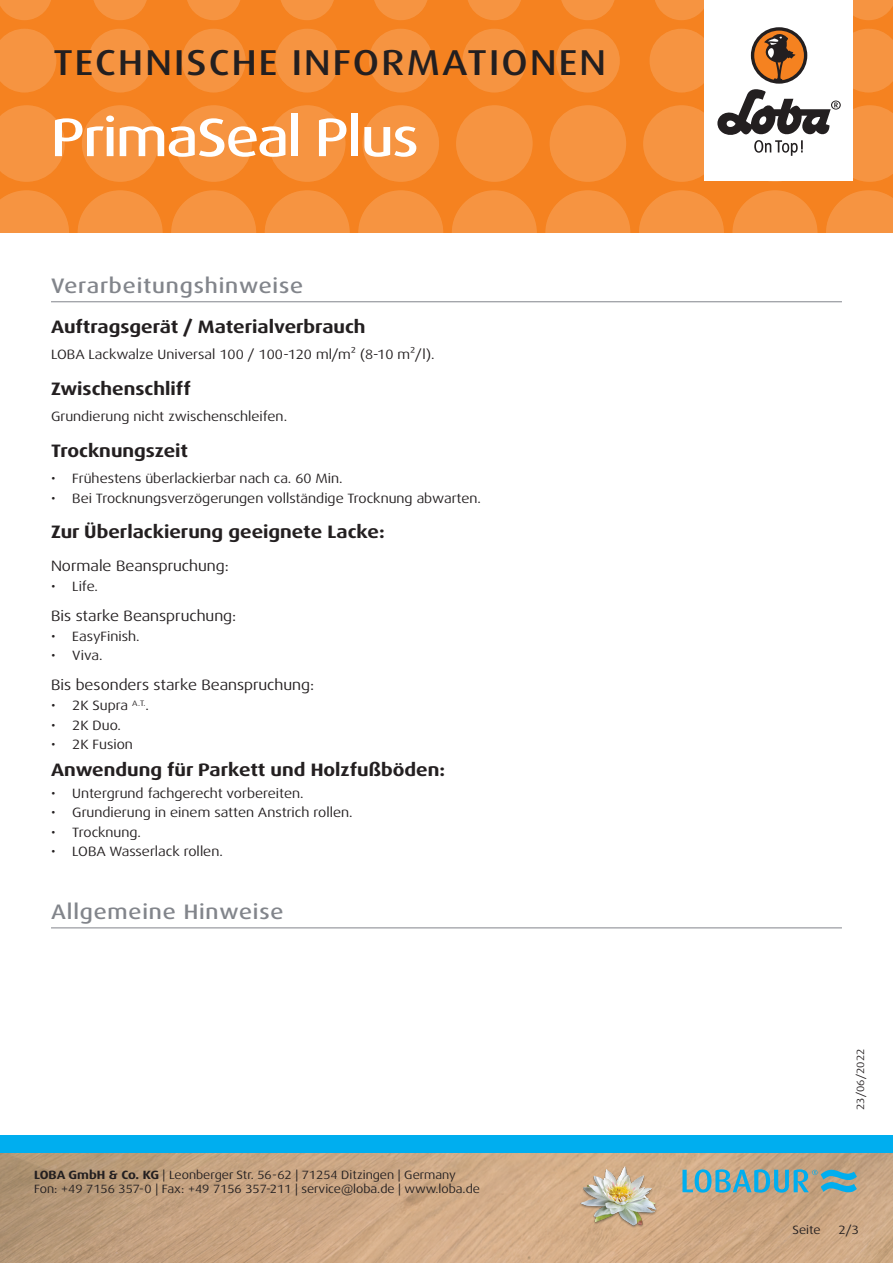
<style>
.page{position:relative;width:893px;height:1263px;background:#fff}
.page>*{position:absolute;margin:0;border:0;box-sizing:border-box;transform-origin:0 0}
.t1{font:500 expanded 54px "Dax Pro";letter-spacing:-.025em;color:#fff}
.t2{font:500 expanded 36px "Dax Pro";letter-spacing:.06em;color:#231f20}
.Titel_grau{font:500 expanded 21px "Dax Pro";letter-spacing:.04em;color:#82858b}
.t3{font:700 expanded 18px "Dax Pro";color:#231f20}
.t4{font:expanded 15px "Dax Pro";color:#231f20}
.Text{font:expanded 13.5px "Dax Pro";color:#231f20}
.t5{font:expanded 12px/14.4px "Dax Pro";color:#231f20}
.t6{font:expanded 10.5px "Dax Pro";color:#231f20}
.s1{font-weight:700}
</style>
<div class="page">
<div style="left:0;top:0;width:893px;height:233px;background:#f58220"></div>
<svg style="left:0;top:190px;width:69px;height:43px"></svg>
<svg style="left:78px;top:190px;width:85px;height:85px;fill:#f69441"></svg>
<svg style="left:171px;top:190px;width:85px;height:85px;fill:#f69441"></svg>
<svg style="left:265px;top:190px;width:85px;height:85px;fill:#f69441"></svg>
<svg style="left:358px;top:190px;width:85px;height:85px;fill:#f69441"></svg>
<svg style="left:545px;top:190px;width:85px;height:85px;fill:#f69441"></svg>
<svg style="left:452px;top:190px;width:85px;height:85px;fill:#f69441"></svg>
<svg style="left:732px;top:190px;width:85px;height:85px;fill:#f69441"></svg>
<svg style="left:639px;top:190px;width:85px;height:85px;fill:#f69441"></svg>
<svg style="left:826px;top:190px;width:67px;height:43px"></svg>
<svg style="left:0;top:105px;width:65px;height:77px"></svg>
<svg style="left:82px;top:105px;width:76px;height:77px"></svg>
<svg style="left:175px;top:105px;width:77px;height:77px"></svg>
<svg style="left:269px;top:105px;width:76px;height:77px"></svg>
<svg style="left:456px;top:105px;width:77px;height:77px"></svg>
<svg style="left:362px;top:105px;width:77px;height:77px"></svg>
<svg style="left:550px;top:105px;width:76px;height:77px"></svg>
<svg style="left:0;top:29px;width:56px;height:63px"></svg>
<svg style="left:182px;top:29px;width:64px;height:63px"></svg>
<svg style="left:88px;top:29px;width:64px;height:63px"></svg>
<svg style="left:275px;top:29px;width:64px;height:63px"></svg>
<svg style="left:462px;top:29px;width:64px;height:63px"></svg>
<svg style="left:369px;top:29px;width:64px;height:63px"></svg>
<svg style="left:556px;top:29px;width:64px;height:63px"></svg>
<svg style="left:0;top:0;width:51px;height:20px"></svg>
<svg style="left:187px;top:0;width:53px;height:20px"></svg>
<svg style="left:468px;top:0;width:53px;height:20px"></svg>
<svg style="left:655px;top:0;width:49px;height:20px"></svg>
<svg style="left:93px;top:0;width:54px;height:20px"></svg>
<svg style="left:374px;top:0;width:54px;height:20px"></svg>
<svg style="left:281px;top:0;width:53px;height:20px"></svg>
<svg style="left:561px;top:0;width:54px;height:20px"></svg>
<svg style="left:853px;top:0;width:40px;height:20px"></svg>
<img style="left:0;top:1152px;width:893px;height:111px">
<div style="left:0;top:1135px;width:893px;height:17px;background:#00aeef"></div>
<div style="left:704px;top:0;width:149px;height:181px;background:#fff"></div>
<svg style="left:643px;top:29px;width:250px;height:153px"></svg>
<img style="left:578px;top:1161px;width:82px;height:81px">
<svg style="left:682px;top:1169px;width:175px;height:24px;background:#75a8ae"></svg>
<hr style="left:51px;top:927px;width:791px;height:1px;background:#82858b">
<hr style="left:51px;top:301px;width:791px;height:1px;background:#82858b">
<h2 class="t2" style="left:53px;top:40px;width:554px">TECHNISCHE INFORMATIONEN</h2>
<p class="t1" style="left:51px;top:103px;width:369px">PrimaSeal Plus</p>
<p class="Titel_grau" style="left:51px;top:272px;width:254px">Verarbeitungshinweise</p>
<p class="t3" style="left:51px;top:315px;width:316px">Auftragsgerät / Materialverbrauch</p>
<p class="Text" style="left:51px;top:346px;width:385px">LOBA Lackwalze Universal 100 / 100-120 ml/m² (8-10 m²/l).</p>
<p class="t3" style="left:51px;top:377px;width:141px">Zwischenschliff</p>
<p class="Text" style="left:51px;top:408px;width:238px">Grundierung nicht zwischenschleifen.</p>
<p class="t3" style="left:51px;top:439px;width:139px">Trocknungszeit</p>
<p class="Text" style="left:51px;top:470px;width:293px">• Frühestens überlackierbar nach ca. 60 Min.</p>
<p class="Text" style="left:51px;top:489px;width:432px">• Bei Trocknungsverzögerungen vollständige Trocknung abwarten.</p>
<p class="t3" style="left:51px;top:520px;width:335px">Zur Überlackierung geeignete Lacke:</p>
<p class="t4" style="left:51px;top:556px;width:179px">Normale Beanspruchung:</p>
<p class="Text" style="left:51px;top:578px;width:49px">• Life.</p>
<p class="t4" style="left:51px;top:606px;width:187px">Bis starke Beanspruchung:</p>
<p class="Text" style="left:51px;top:628px;width:90px">• EasyFinish.</p>
<p class="Text" style="left:51px;top:647px;width:53px">• Viva.</p>
<p class="t4" style="left:51px;top:675px;width:265px">Bis besonders starke Beanspruchung:</p>
<p class="Text" style="left:51px;top:697px;width:99px">• 2K Supra <sup>A.T.</sup>.</p>
<p class="Text" style="left:51px;top:716px;width:71px">• 2K Duo.</p>
<p class="Text" style="left:51px;top:735px;width:83px">• 2K Fusion</p>
<p class="t3" style="left:51px;top:758px;width:396px">Anwendung für Parkett und Holzfußböden:</p>
<p class="Text" style="left:51px;top:785px;width:254px">• Untergrund fachgerecht vorbereiten.</p>
<p class="Text" style="left:51px;top:804px;width:303px">• Grundierung in einem satten Anstrich rollen.</p>
<p class="Text" style="left:51px;top:823px;width:92px">• Trocknung.</p>
<p class="Text" style="left:51px;top:842px;width:173px">• LOBA Wasserlack rollen.</p>
<p class="Titel_grau" style="left:51px;top:898px;width:234px">Allgemeine Hinweise</p>
<p class="t5" style="left:34px;top:1167px;width:447px"><span class="s1">LOBA GmbH &amp; Co. KG</span> | Leonberger Str. 56-62 | 71254 Ditzingen | Germany<br>Fon: +49 7156 357-0 | Fax: +49 7156 357-211 | service@loba.de | www.loba.de</p>
<p class="t6" style="left:854px;top:1110px;width:63px;rotate:-90deg">23/06/2022</p>
<p class="t5" style="left:792px;top:1223px;width:30px">Seite</p>
<p class="t5" style="left:838px;top:1223px;width:22px">2/3</p>
</div>
